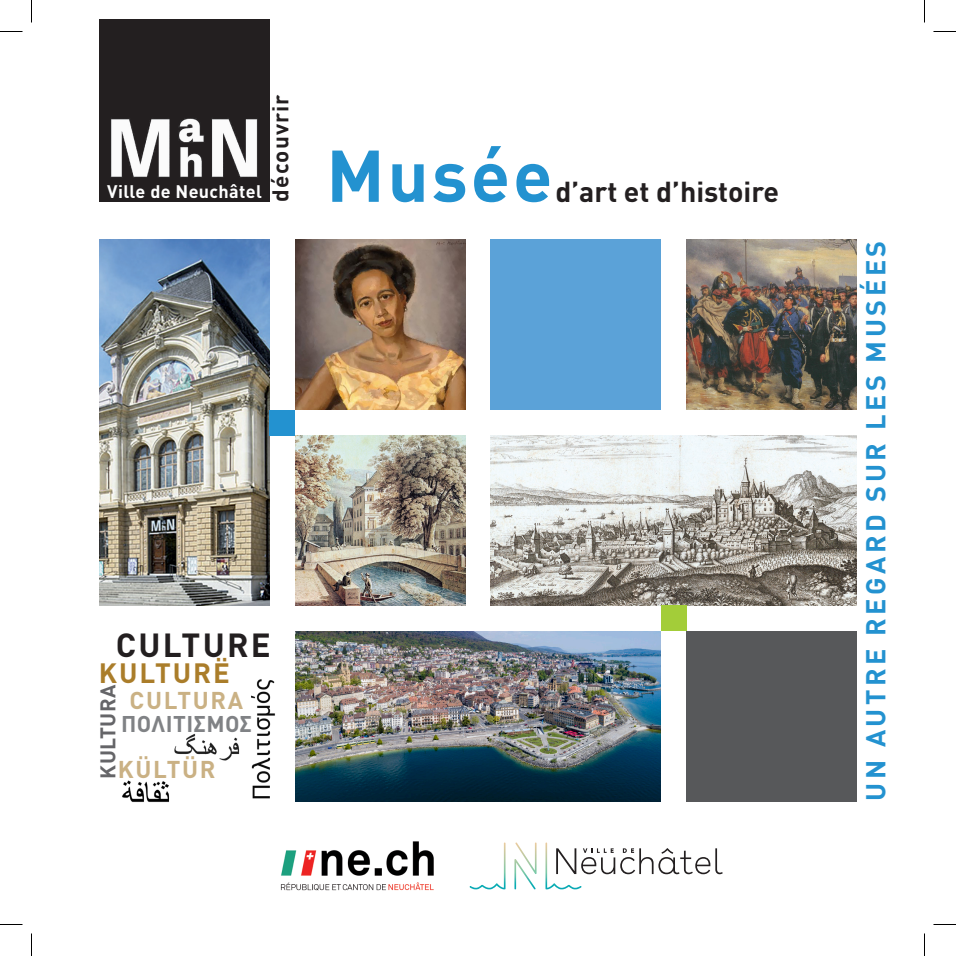
<style>
.page{position:relative;width:956px;height:956px;background:#fff}
.page>*{position:absolute;margin:0;border:0;box-sizing:border-box;transform-origin:0 0}
.t1{font:700 72px "DIN Pro";letter-spacing:.04em;color:#2392d0}
.t2{font:700 33px "DIN Pro";letter-spacing:.07em;color:#231f20}
.t3{font:700 28.5px "DIN Pro";color:#231f20}
.t4{font:700 27.6px "DIN Pro";letter-spacing:.07em;color:#aa7d2a}
.t5{font:700 27px "DIN Pro";letter-spacing:.13em;color:#2392d0}
.t6{font:700 24px "DIN Pro";letter-spacing:.07em;color:#cab184}
.t7{font:700 22.5px "DIN Pro";letter-spacing:.02em;color:#808285}
.t8{font:700 22.5px "DIN Pro";letter-spacing:.05em;color:#231f20}
.t9{font:700 21px "DIN Pro";letter-spacing:.02em;color:#656568}
.t10{font:700 18px "DIN Pro";letter-spacing:.02em;color:#fff}
</style>
<div class="page">
<img style="left:251px;top:679px;width:25px;height:120px">
<img style="left:491px;top:435px;width:365px;height:171px">
<img style="left:295px;top:240px;width:170px;height:170px">
<div style="left:100px;top:19px;width:170px;height:183px;background:#231f20"></div>
<img style="left:110px;top:118px;width:148px;height:60px">
<img style="left:100px;top:240px;width:170px;height:366px">
<img style="left:295px;top:435px;width:170px;height:171px">
<img style="left:295px;top:631px;width:366px;height:170px">
<div style="left:491px;top:240px;width:170px;height:170px;background:#5ba2d8"></div>
<img style="left:686px;top:240px;width:170px;height:170px">
<div style="left:686px;top:631px;width:170px;height:170px;background:#57585a"></div>
<div style="left:270px;top:410px;width:25px;height:25px;background:#2392d0"></div>
<div style="left:661px;top:606px;width:25px;height:25px;background:#a3cd39"></div>
<img style="left:280px;top:841px;width:154px;height:50px">
<img style="left:174px;top:733px;width:66px;height:28px">
<img style="left:122px;top:780px;width:47px;height:22px">
<svg style="left:514px;top:842px;width:23px;height:47px"></svg>
<svg style="left:545px;top:842px;width:178px;height:47px"></svg>
<svg style="left:470px;top:842px;width:35px;height:47px"></svg>
<svg style="left:0;top:31px;width:22px;height:1px"></svg>
<svg style="left:933px;top:31px;width:23px;height:1px"></svg>
<svg style="left:0;top:924px;width:22px;height:1px"></svg>
<svg style="left:933px;top:924px;width:23px;height:1px"></svg>
<svg style="left:31px;top:0;width:1px;height:23px"></svg>
<svg style="left:31px;top:933px;width:1px;height:23px"></svg>
<svg style="left:924px;top:0;width:1px;height:23px"></svg>
<svg style="left:924px;top:933px;width:1px;height:23px"></svg>
<p class="t10" style="left:107px;top:177px;width:156px">Ville de Neuchâtel</p>
<p class="t8" style="left:262px;top:202px;width:109px;rotate:-90deg">découvrir</p>
<p class="t1" style="left:326px;top:116px;width:228px">Musée</p>
<p class="t3" style="left:555px;top:168px;width:225px">d’art et d’histoire</p>
<p class="t2" style="left:116px;top:617px;width:157px">CULTURE</p>
<p class="t4" style="left:99px;top:650px;width:133px">KULTURË</p>
<p class="t9" style="left:90px;top:779px;width:96px;rotate:-90deg">KULTURA</p>
<p class="t6" style="left:130px;top:680px;width:115px">CULTURA</p>
<p class="t7" style="left:121px;top:705px;width:132px">ΠΟΛΙΤΙΣΜΌΣ</p>
<p class="t6" style="left:118px;top:749px;width:99px">KÜLTÜR</p>
<p class="t5" style="left:853px;top:801px;width:562px;rotate:-90deg">UN AUTRE REGARD SUR LES MUSÉES</p>
</div>
